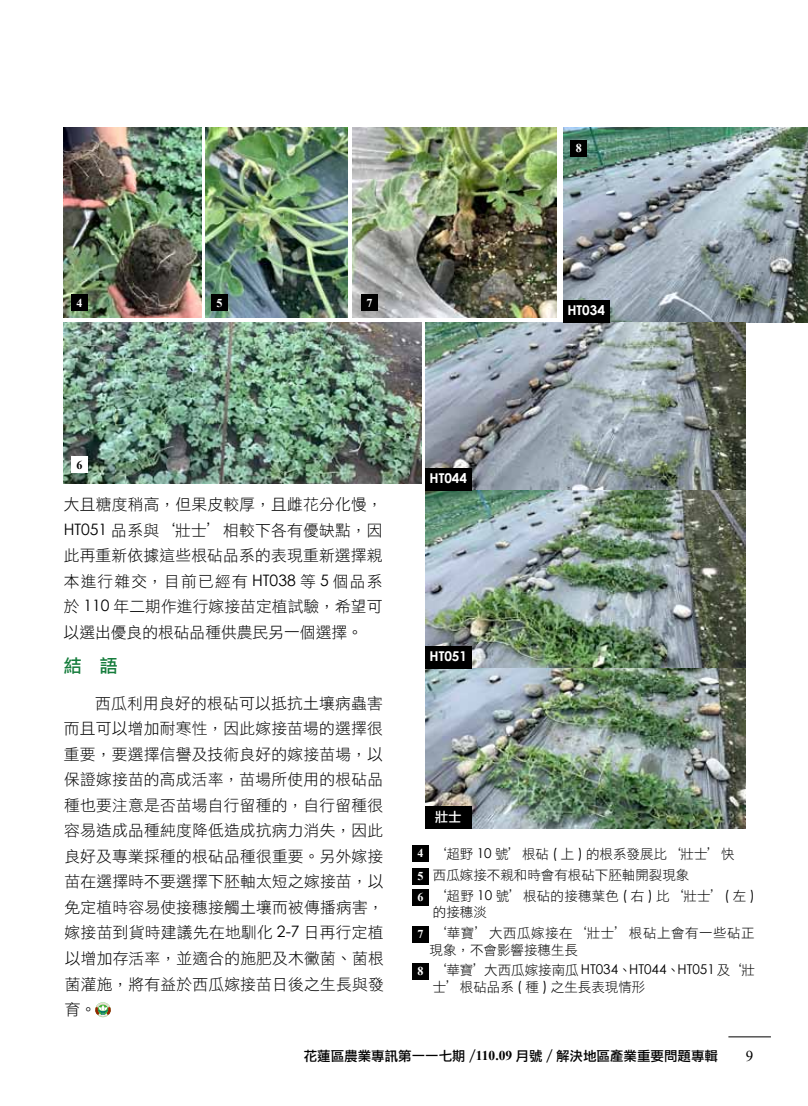
<style>
.page{position:relative;width:808px;height:1106px;background:#fff}
.page>*{position:absolute;margin:0;border:0;box-sizing:border-box;transform-origin:0 0}
.t1{font:18px "DF Li Hei Md HK BF";color:#147c3b}
.t2{font:15.75px/25.5px "DF Li Hei W3 WIN BF";letter-spacing:.015em;color:#000;text-align:justify}
.t3{font:15px "Times New Roman";color:#000}
.t4{font:13.5px/20.9px "DF Li Hei W3 WIN BF";color:#000}
.t5{font:13.5px "DF Li Hei Md HK BF";color:#000}
.t6{font:13.5px/20.9px "DF Li Hei W3 WIN BF";letter-spacing:.04em;color:#000}
.t7{font:700 13.5px "Century Gothic";color:#fff}
.t8{font:13.5px "DF Li Hei Md HK BF";color:#fff}
.t9{font:700 12px "Times New Roman";color:#fff}
.t10{font:700 12px "Times New Roman";color:#000}
.s1{font-family:"Century Gothic"}
.s2{font-family:"Times New Roman";font-weight:700;font-size:12px;color:#fff}
.s3{font-family:"DF Li Hei Md WIN BF"}
.s4{font-family:"Times New Roman";font-weight:700}
</style>
<div class="page">
<img style="left:563px;top:127px;width:245px;height:195px">
<img style="left:425px;top:322px;width:320px;height:506px">
<svg style="left:95px;top:1002px;width:16px;height:15px"></svg>
<img style="left:352px;top:127px;width:204px;height:191px">
<img style="left:205px;top:127px;width:142px;height:191px">
<img style="left:64px;top:127px;width:138px;height:191px">
<img style="left:64px;top:322px;width:357px;height:161px">
<div style="left:412px;top:845px;width:17px;height:16px;background:#000"></div>
<div style="left:412px;top:868px;width:17px;height:16px;background:#000"></div>
<div style="left:412px;top:889px;width:17px;height:16px;background:#000"></div>
<div style="left:412px;top:926px;width:17px;height:16px;background:#000"></div>
<div style="left:412px;top:963px;width:17px;height:16px;background:#000"></div>
<div style="left:563px;top:300px;width:46px;height:22px;background:#000"></div>
<div style="left:425px;top:468px;width:46px;height:22px;background:#000"></div>
<div style="left:425px;top:646px;width:46px;height:22px;background:#000"></div>
<div style="left:425px;top:806px;width:46px;height:22px;background:#000"></div>
<div style="left:71px;top:295px;width:16px;height:16px;background:#000"></div>
<div style="left:211px;top:295px;width:17px;height:16px;background:#000"></div>
<div style="left:71px;top:456px;width:16px;height:16px;background:#fff"></div>
<div style="left:361px;top:295px;width:16px;height:16px;background:#000"></div>
<div style="left:571px;top:140px;width:16px;height:16px;background:#000"></div>
<hr style="left:728px;top:1036px;width:43px;height:1px;background:#000">
<p class="t9" style="left:576px;top:139px;width:7px">8</p>
<p class="t9" style="left:76px;top:294px;width:7px">4</p>
<p class="t9" style="left:216px;top:294px;width:7px">5</p>
<p class="t9" style="left:366px;top:294px;width:7px">7</p>
<p class="t7" style="left:567px;top:300px;width:39px">HT034</p>
<p class="t10" style="left:76px;top:456px;width:7px">6</p>
<p class="t2" style="left:64px;top:491px;width:321px">大且糖度稍高，但果皮較厚，且雌花分化慢，<span class="s1">HT051</span> 品系與‘壯士’相較下各有優缺點，因此再重新依據這些根砧品系的表現重新選擇親本進行雜交，目前已經有 <span class="s1">HT038</span> 等 <span class="s1">5</span> 個品系於 <span class="s1">110</span> 年二期作進行嫁接苗定植試驗，希望可以選出優良的根砧品種供農民另一個選擇。</p>
<p class="t1" style="left:64px;top:657px;width:55px">結　語</p>
<p class="t2" style="left:64px;top:690px;width:321px;text-indent:31px">西瓜利用良好的根砧可以抵抗土壤病蟲害而且可以增加耐寒性，因此嫁接苗場的選擇很重要，要選擇信譽及技術良好的嫁接苗場，以保證嫁接苗的高成活率，苗場所使用的根砧品種也要注意是否苗場自行留種的，自行留種很容易造成品種純度降低造成抗病力消失，因此良好及專業採種的根砧品種很重要。另外嫁接苗在選擇時不要選擇下胚軸太短之嫁接苗，以免定植時容易使接穗接觸土壤而被傳播病害，嫁接苗到貨時建議先在地馴化 <span class="s1">2-7</span> 日再行定植以增加存活率，並適合的施肥及木黴菌、菌根菌灌施，將有益於西瓜嫁接苗日後之生長與發育。</p>
<p class="t7" style="left:429px;top:468px;width:39px">HT044</p>
<p class="t7" style="left:429px;top:646px;width:39px">HT051</p>
<p class="t8" style="left:435px;top:810px;width:28px">壯士</p>
<p class="t4" style="left:418px;top:844px;width:339px"><span class="s2">4</span> ‘超野 <span class="s1">10</span> 號’根砧 <span class="s1">(</span> 上 <span class="s1">)</span> 的根系發展比‘壯士’快<br><span class="s2">5</span> 西瓜嫁接不親和時會有根砧下胚軸開裂現象<br><span class="s2">6</span> ‘超野 <span class="s1">10</span> 號’根砧的接穗葉色 <span class="s1">(</span> 右 <span class="s1">)</span> 比‘壯士’<span class="s1">(</span> 左 <span class="s1">)</span></p>
<p class="t6" style="left:418px;top:902px;width:339px;text-indent:15px">的接穗淡<br><span class="s2">7</span> ‘華寶’大西瓜嫁接在‘壯士’根砧上會有一些砧正</p>
<p class="t4" style="left:418px;top:939px;width:339px;text-indent:12px">現象，不會影響接穗生長<br><span class="s2">8</span> ‘華寶’大西瓜嫁接南瓜<span class="s1">HT034</span>、<span class="s1">HT044</span>、<span class="s1">HT051</span>及‘壯</p>
<p class="t4" style="left:433px;top:976px;width:214px">士’根砧品系 <span class="s1">(</span> 種 <span class="s1">)</span> 之生長表現情形</p>
<p class="t5" style="left:304px;top:1049px;width:416px">花蓮區農業專訊第一一七期 <span class="s3">/</span><span class="s4">110.09</span> 月號 <span class="s3">/ 解決地區產業重要問題專輯</span></p>
<p class="t3" style="left:746px;top:1045px;width:9px">9</p>
</div>
